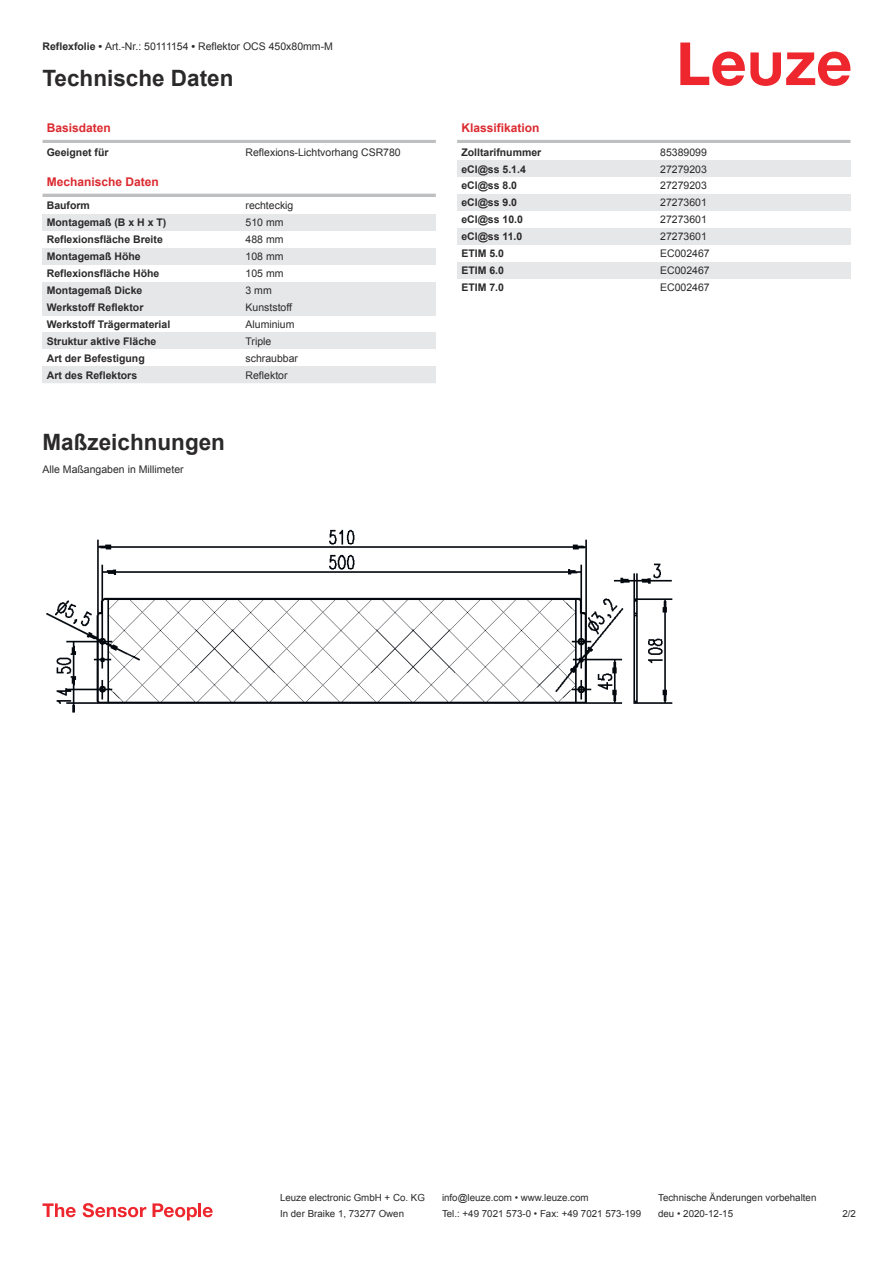
<style>
.page{position:relative;width:893px;height:1263px;background:#fff}
.page>*{position:absolute;margin:0;border:0;box-sizing:border-box;transform-origin:0 0}
.t1{font:700 22.5px "Arial";color:#2b292a}
.t2{font:700 12px "Arial";color:#db2a30}
.t3{font:700 10.5px "Arial";color:#2b292a}
.t4{font:10.5px "Arial";color:#2b292a}
.t5{font:9.75px "Arial";color:#2b292a}
.s1{font-weight:700}
</style>
<div class="page">
<svg style="left:680px;top:43px;width:170px;height:43px"></svg>
<hr style="left:43px;top:140px;width:393px;height:3px;background:#bdbfc1">
<hr style="left:43px;top:194px;width:393px;height:3px;background:#bdbfc1">
<div style="left:43px;top:214px;width:199px;height:17px;background:#e6e7e9"></div>
<div style="left:242px;top:214px;width:194px;height:17px;background:#e6e7e9"></div>
<div style="left:43px;top:248px;width:199px;height:17px;background:#e6e7e9"></div>
<div style="left:242px;top:248px;width:194px;height:17px;background:#e6e7e9"></div>
<div style="left:43px;top:282px;width:199px;height:17px;background:#e6e7e9"></div>
<div style="left:242px;top:282px;width:194px;height:17px;background:#e6e7e9"></div>
<div style="left:43px;top:299px;width:199px;height:17px;background:#e6e7e9"></div>
<div style="left:242px;top:299px;width:194px;height:17px;background:#e6e7e9"></div>
<div style="left:43px;top:332px;width:199px;height:17px;background:#e6e7e9"></div>
<div style="left:242px;top:332px;width:194px;height:17px;background:#e6e7e9"></div>
<div style="left:43px;top:366px;width:199px;height:17px;background:#e6e7e9"></div>
<div style="left:242px;top:366px;width:194px;height:17px;background:#e6e7e9"></div>
<hr style="left:457px;top:140px;width:393px;height:3px;background:#bdbfc1">
<div style="left:457px;top:160px;width:200px;height:17px;background:#e6e7e9"></div>
<div style="left:657px;top:160px;width:193px;height:17px;background:#e6e7e9"></div>
<div style="left:457px;top:194px;width:200px;height:17px;background:#e6e7e9"></div>
<div style="left:657px;top:194px;width:193px;height:17px;background:#e6e7e9"></div>
<div style="left:457px;top:228px;width:200px;height:17px;background:#e6e7e9"></div>
<div style="left:657px;top:228px;width:193px;height:17px;background:#e6e7e9"></div>
<div style="left:457px;top:262px;width:200px;height:17px;background:#e6e7e9"></div>
<div style="left:657px;top:262px;width:193px;height:17px;background:#e6e7e9"></div>
<svg style="left:43px;top:1203px;width:33px;height:14px"></svg>
<svg style="left:83px;top:1203px;width:63px;height:14px"></svg>
<svg style="left:153px;top:1203px;width:44px;height:17px"></svg>
<hr style="left:198px;top:1203px;width:3px;height:14px;background:#ed272d">
<svg style="left:203px;top:1207px;width:10px;height:10px"></svg>
<img style="left:46px;top:529px;width:627px;height:184px">
<p class="t4" style="left:43px;top:43px;width:292px"><span class="s1">Reflexfolie •</span> Art.-Nr.: 50111154 <span class="s1">•</span> Reflektor OCS 450x80mm-M</p>
<h1 class="t1" style="left:43px;top:70px;width:192px">Technische Daten</h1>
<p class="t2" style="left:47px;top:123px;width:66px">Basisdaten</p>
<p class="t3" style="left:47px;top:148px;width:63px">Geeignet für</p>
<p class="t4" style="left:246px;top:148px;width:157px">Reflexions-Lichtvorhang CSR780</p>
<p class="t2" style="left:47px;top:177px;width:114px">Mechanische Daten</p>
<p class="t3" style="left:47px;top:202px;width:45px">Bauform</p>
<p class="t4" style="left:246px;top:202px;width:49px">rechteckig</p>
<p class="t3" style="left:47px;top:219px;width:121px">Montagemaß (B x H x T)</p>
<p class="t4" style="left:246px;top:219px;width:39px">510 mm</p>
<p class="t3" style="left:47px;top:236px;width:118px">Reflexionsfläche Breite</p>
<p class="t4" style="left:246px;top:236px;width:39px">488 mm</p>
<p class="t3" style="left:47px;top:252px;width:95px">Montagemaß Höhe</p>
<p class="t4" style="left:246px;top:252px;width:39px">108 mm</p>
<p class="t3" style="left:47px;top:269px;width:114px">Reflexionsfläche Höhe</p>
<p class="t4" style="left:246px;top:269px;width:39px">105 mm</p>
<p class="t3" style="left:47px;top:286px;width:97px">Montagemaß Dicke</p>
<p class="t4" style="left:246px;top:286px;width:28px">3 mm</p>
<p class="t3" style="left:47px;top:303px;width:98px">Werkstoff Reflektor</p>
<p class="t4" style="left:246px;top:303px;width:48px">Kunststoff</p>
<p class="t3" style="left:47px;top:320px;width:125px">Werkstoff Trägermaterial</p>
<p class="t4" style="left:246px;top:320px;width:51px">Aluminium</p>
<p class="t3" style="left:47px;top:337px;width:111px">Struktur aktive Fläche</p>
<p class="t4" style="left:246px;top:337px;width:27px">Triple</p>
<p class="t3" style="left:47px;top:354px;width:100px">Art der Befestigung</p>
<p class="t4" style="left:246px;top:354px;width:54px">schraubbar</p>
<p class="t3" style="left:47px;top:371px;width:92px">Art des Reflektors</p>
<p class="t4" style="left:246px;top:371px;width:44px">Reflektor</p>
<h1 class="t1" style="left:43px;top:434px;width:184px">Maßzeichnungen</h1>
<p class="t4" style="left:43px;top:466px;width:143px">Alle Maßangaben in Millimeter</p>
<p class="t2" style="left:461px;top:123px;width:80px">Klassifikation</p>
<p class="t3" style="left:461px;top:148px;width:81px">Zolltarifnummer</p>
<p class="t4" style="left:660px;top:148px;width:48px">85389099</p>
<p class="t3" style="left:461px;top:165px;width:66px">eCl@ss 5.1.4</p>
<p class="t4" style="left:660px;top:165px;width:48px">27279203</p>
<p class="t3" style="left:461px;top:182px;width:57px">eCl@ss 8.0</p>
<p class="t4" style="left:660px;top:182px;width:48px">27279203</p>
<p class="t3" style="left:461px;top:199px;width:57px">eCl@ss 9.0</p>
<p class="t4" style="left:660px;top:199px;width:48px">27273601</p>
<p class="t3" style="left:461px;top:216px;width:63px">eCl@ss 10.0</p>
<p class="t4" style="left:660px;top:216px;width:48px">27273601</p>
<p class="t3" style="left:461px;top:233px;width:63px">eCl@ss 11.0</p>
<p class="t4" style="left:660px;top:232px;width:48px">27273601</p>
<p class="t3" style="left:461px;top:249px;width:44px">ETIM 5.0</p>
<p class="t4" style="left:660px;top:249px;width:51px">EC002467</p>
<p class="t3" style="left:461px;top:266px;width:44px">ETIM 6.0</p>
<p class="t4" style="left:660px;top:266px;width:51px">EC002467</p>
<p class="t3" style="left:461px;top:283px;width:44px">ETIM 7.0</p>
<p class="t4" style="left:660px;top:283px;width:51px">EC002467</p>
<p class="t5" style="left:280px;top:1194px;width:146px">Leuze electronic GmbH + Co. KG</p>
<p class="t5" style="left:442px;top:1194px;width:148px">info@leuze.com • www.leuze.com</p>
<p class="t5" style="left:658px;top:1194px;width:160px">Technische Änderungen vorbehalten</p>
<p class="t5" style="left:280px;top:1210px;width:126px">In der Braike 1, 73277 Owen</p>
<p class="t5" style="left:442px;top:1210px;width:201px">Tel.: +49 7021 573-0 • Fax: +49 7021 573-199</p>
<p class="t5" style="left:658px;top:1210px;width:76px">deu • 2020-12-15</p>
<p class="t5" style="left:842px;top:1210px;width:15px">2 /2</p>
</div>
